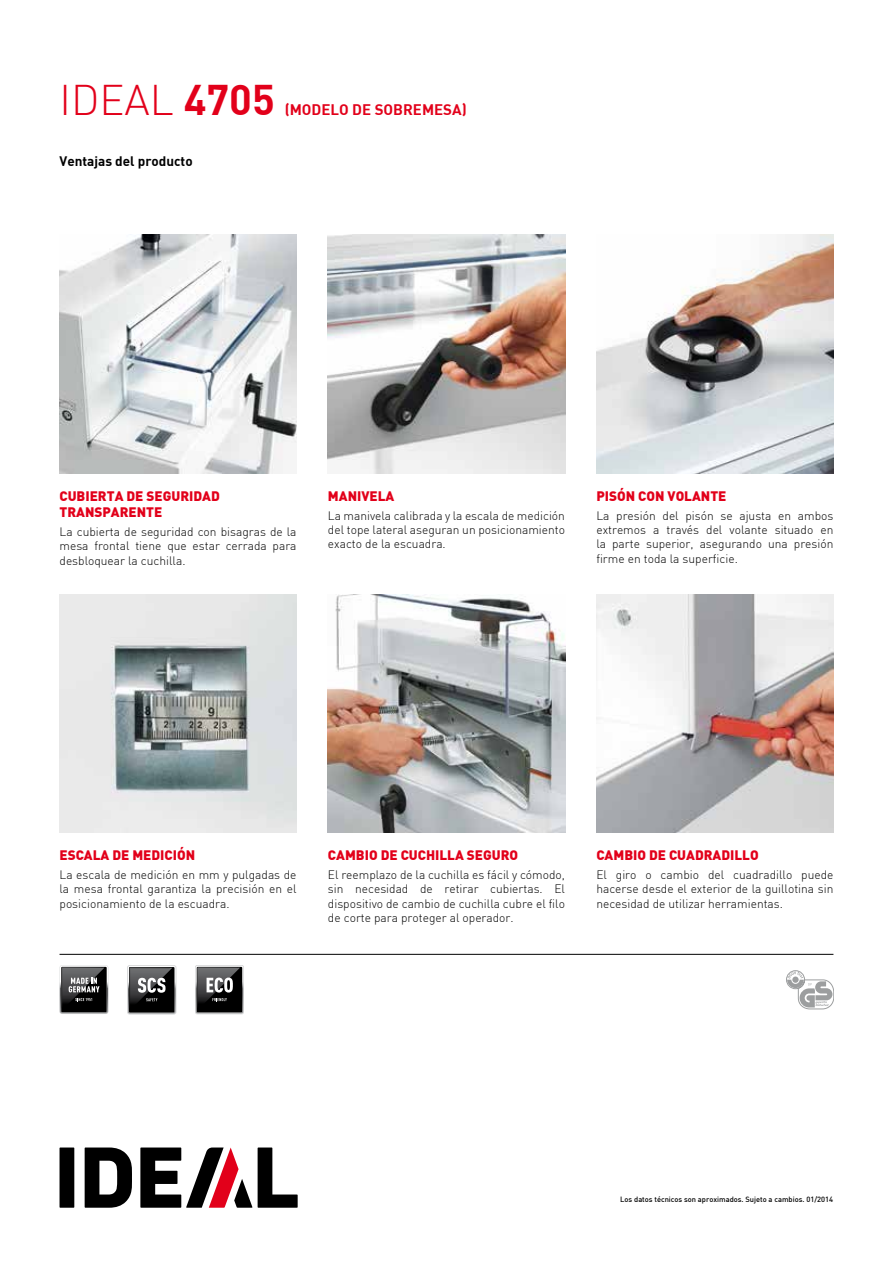
<style>
.page{position:relative;width:893px;height:1263px;background:#fff}
.page>*{position:absolute;margin:0;border:0;box-sizing:border-box;transform-origin:0 0}
.t1{font:300 42px "DIN";color:#e2001a}
.t2{font:15px "DIN Bold";color:#e2001a}
.t3{font:900 13.5px "DIN";color:#e2001a}
.t4{font:13.5px "DIN Bold";color:#000}
.t5{font:300 12px/14.4px "DIN";color:#000;text-align:justify}
.t6{font:500 7.5px "DIN";color:#000}
.s1{font-family:"DIN Bold";font-weight:400}
</style>
<div class="page">
<div style="left:60px;top:1147px;width:14px;height:61px;background:#000"></div>
<svg style="left:258px;top:1147px;width:40px;height:61px"></svg>
<svg style="left:85px;top:1147px;width:47px;height:61px"></svg>
<svg style="left:140px;top:1147px;width:112px;height:61px"></svg>
<hr style="left:60px;top:954px;width:773px;height:1px;background:#000">
<svg style="left:59px;top:965px;width:49px;height:49px"></svg>
<img style="left:596px;top:594px;width:237px;height:238px">
<img style="left:328px;top:594px;width:237px;height:238px">
<img style="left:60px;top:594px;width:237px;height:238px">
<img style="left:596px;top:235px;width:237px;height:238px">
<img style="left:328px;top:235px;width:237px;height:238px">
<img style="left:60px;top:235px;width:237px;height:238px">
<svg style="left:127px;top:965px;width:49px;height:49px"></svg>
<svg style="left:195px;top:965px;width:49px;height:49px"></svg>
<svg style="left:786px;top:970px;width:48px;height:39px"></svg>
<h1 class="t1" style="left:60px;top:74px;width:217px">IDEAL <span class="s1">4705</span></h1>
<p class="t2" style="left:285px;top:100px;width:184px">(MODELO DE SOBREMESA)</p>
<p class="t4" style="left:60px;top:152px;width:135px">VENTAJAS DEL PRODUCTO</p>
<p class="t3" style="left:60px;top:487px;width:10px">CUB</p>
<p class="t3" style="left:85px;top:487px;width:79px">IERTA DE SEGUR</p>
<p class="t3" style="left:189px;top:487px;width:32px">IDAD</p>
<p class="t3" style="left:60px;top:503px;width:103px">TRANSPARE NTE</p>
<p class="t5" style="left:60px;top:524px;width:239px">La cubierta de seguridad con bisagras de la mesa frontal tiene que estar cerrada para desbloquear la cuchilla.</p>
<p class="t3" style="left:328px;top:487px;width:68px">MANIVELA</p>
<p class="t5" style="left:328px;top:508px;width:239px">La manivela calibrada y la escala de medición del tope lateral aseguran un posicionamiento exacto de la escuadra.</p>
<p class="t3" style="left:596px;top:487px;width:130px">PISÓN CON VOLANTE</p>
<p class="t5" style="left:596px;top:508px;width:239px">La presión del pisón se ajusta en ambos extremos a través del volante situado en la parte superior, asegurando una presión firme en toda la superficie.</p>
<p class="t3" style="left:60px;top:846px;width:137px">ESCALA DE MEDICIÓN</p>
<p class="t5" style="left:60px;top:867px;width:239px">La escala de medición en mm y pulgadas de la mesa frontal garantiza la precisión en el posicionamiento de la escuadra.</p>
<p class="t3" style="left:328px;top:846px;width:10px">CAM</p>
<p class="t3" style="left:356px;top:846px;width:88px">BIO DE CUCHILLA</p>
<p class="t3" style="left:467px;top:846px;width:53px">SEGURO</p>
<p class="t5" style="left:328px;top:867px;width:239px">El reemplazo de la cuchilla es fácil y cómodo, sin necesidad de retirar cubiertas. El dispositivo de cambio de cuchilla cubre el filo de corte para proteger al operador.</p>
<p class="t3" style="left:596px;top:846px;width:10px">CAM</p>
<p class="t3" style="left:624px;top:846px;width:97px">BIO DE CUADRADILL</p>
<p class="t3" style="left:750px;top:846px;width:10px">O</p>
<p class="t5" style="left:596px;top:867px;width:239px">El giro o cambio del cuadradillo puede hacerse desde el exterior de la guillotina sin necesidad de utilizar herramientas.</p>
<p class="t6" style="left:620px;top:1194px;width:214px">Los datos técnicos son aproximados. Sujeto a cambios. 01/2014</p>
</div>
